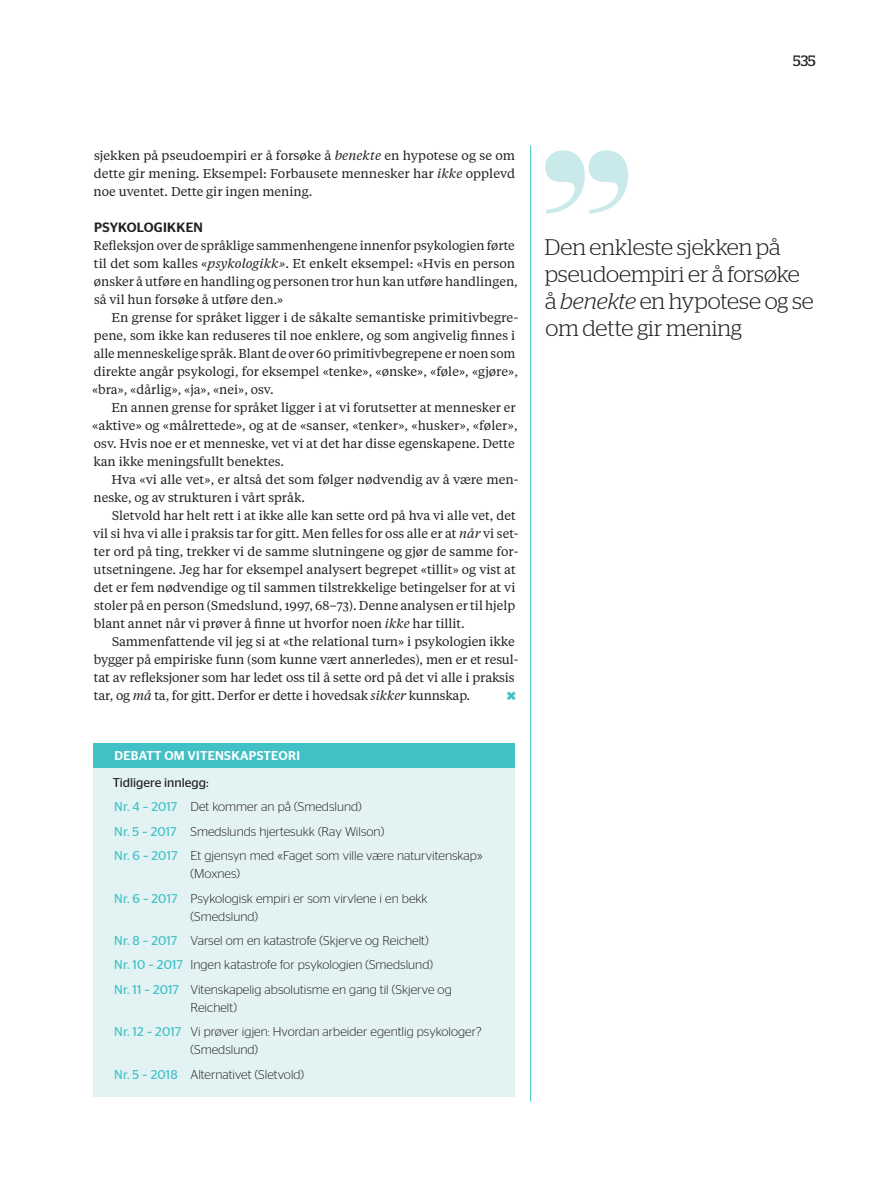
<style>
.page{position:relative;width:893px;height:1191px;background:#fff}
.page>*{position:absolute;margin:0;border:0;box-sizing:border-box;transform-origin:0 0}
.t1{font:300 22.5px/27px "Stag";color:#231f20}
.t2{font:700 18px "Stag Sans";color:#41c1c6}
.t3{font:15px "Stag";color:#231f20}
.t4{font:500 13.5px "Stag Sans";letter-spacing:.02em;color:#231f20}
.t5{font:12.75px/18px "Tiempos Text";color:#231f20}
.t6{font:300 12.75px/24.5px "Stag Sans";color:#231f20}
.t7{font:500 12.75px "Stag Sans";letter-spacing:.02em;color:#fff}
.s1{font-style:italic}
.s2{font-weight:400}
.s3{font-weight:400;color:#41c1c6}
</style>
<div class="page">
<div style="left:94px;top:743px;width:421px;height:353px;background:#e3f3f4"></div>
<div style="left:94px;top:743px;width:421px;height:24px;background:#41c1c6"></div>
<svg style="left:545px;top:150px;width:83px;height:64px"></svg>
<hr style="left:530px;top:145px;width:1px;height:956px;background:#41c1c6">
<p class="t3" style="left:793px;top:52px;width:24px">535</p>
<p class="t5" style="left:94px;top:146px;width:423px;text-align:justify">sjekken på pseudoempiri er å forsøke å <span class="s1">benekte</span> en hypotese og se om dette gir mening. Eksempel: Forbausete mennesker har <span class="s1">ikke</span> opplevd noe uventet. Dette gir ingen mening.</p>
<p class="t4" style="left:94px;top:219px;width:110px">PSYKOLOGIKKEN</p>
<p class="t5" style="left:93px;top:236px;width:426px">Refleksjon over de språklige sammenhengene innenfor psykologien førte til det som kalles «<span class="s1">psykologikk»</span>. Et enkelt eksempel: «Hvis en person ønsker å utføre en handling og personen tror hun kan utføre handlingen, så vil hun forsøke å utføre den.»</p>
<p class="t5" style="left:92px;top:308px;width:428px;text-indent:19px">En grense for språket ligger i de såkalte semantiske primitivbegre&shy;pene, som ikke kan reduseres til noe enklere, og som angivelig finnes i alle menneskelige språk. Blant de over 60 primitivbegrepene er noen som direkte angår psykologi, for eksempel «tenke», «ønske», «føle», «gjøre», «bra», «dårlig», «ja», «nei», osv.</p>
<p class="t5" style="left:92px;top:398px;width:427px;text-indent:19px">En annen grense for språket ligger i at vi forutsetter at mennesker er «aktive» og «målrettede», og at de «sanser, «tenker», «husker», «føler», osv. Hvis noe er et menneske, vet vi at det har disse egenskapene. Dette kan ikke meningsfullt benektes.</p>
<p class="t5" style="left:94px;top:470px;width:426px;text-indent:18px">Hva «vi alle vet», er altså det som følger nødvendig av å være men&shy;neske, og av strukturen i vårt språk.</p>
<p class="t5" style="left:93px;top:506px;width:427px;text-indent:19px">Sletvold har helt rett i at ikke alle kan sette ord på hva vi alle vet, det vil si hva vi alle i praksis tar for gitt. Men felles for oss alle er at <span class="s1">når</span> vi set&shy;ter ord på ting, trekker vi de samme slutningene og gjør de samme for&shy;utsetningene. Jeg har for eksempel analysert begrepet «tillit» og vist at det er fem nødvendige og til sammen tilstrekkelige betingelser for at vi stoler på en person (Smedslund, 1997, 68–73). Denne analysen er til hjelp blant annet når vi prøver å finne ut hvorfor noen <span class="s1">ikke</span> har tillit.</p>
<p class="t5" style="left:94px;top:632px;width:426px;text-indent:18px">Sammenfattende vil jeg si at «the relational turn» i psykologien ikke bygger på empiriske funn (som kunne vært annerledes), men er et resul&shy;tat av refleksjoner som har ledet oss til å sette ord på det vi alle i praksis tar, og <span class="s1">må</span> ta, for gitt. Derfor er dette i hovedsak <span class="s1">sikker</span> kunnskap.</p>
<h2 class="t2" style="left:506px;top:685px;width:11px">×</h2>
<p class="t7" style="left:115px;top:747px;width:187px">DEBATT OM VITENSKAPSTEORI</p>
<p class="t6" style="left:113px;top:770px;width:371px"><span class="s2">Tidligere innlegg:<br></span><span class="s3">Nr. 4 – 2017</span> Det kommer an på (Smedslund)<br><span class="s3">Nr. 5 – 2017</span> Smedslunds hjertesukk (Ray Wilson)<br><span class="s3">Nr. 6 – 2017</span> Et gjensyn med «Faget som ville være naturvitenskap»</p>
<p class="t6" style="left:114px;top:861px;width:315px;text-indent:76px">(Moxnes)<br><span class="s3">Nr. 6 – 2017</span> Psykologisk empiri er som virvlene i en bekk</p>
<p class="t6" style="left:114px;top:903px;width:339px;text-indent:76px">(Smedslund)<br><span class="s3">Nr. 8 – 2017</span> Varsel om en katastrofe (Skjerve og Reichelt)<br><span class="s3">Nr. 10 – 2017</span> Ingen katastrofe for psykologien (Smedslund)<br><span class="s3">Nr. 11 – 2017</span> Vitenskapelig absolutisme en gang til (Skjerve og</p>
<p class="t6" style="left:114px;top:995px;width:369px;text-indent:76px">Reichelt)<br><span class="s3">Nr. 12 – 2017</span> Vi prøver igjen: Hvordan arbeider egentlig psykologer?</p>
<p class="t6" style="left:114px;top:1037px;width:191px;text-indent:76px">(Smedslund)<br><span class="s3">Nr. 5 – 2018</span> Alternativet (Sletvold)</p>
<h1 class="t1" style="left:545px;top:233px;width:270px">Den enkleste sjekken på pseudoempiri er å forsøke å <span class="s1">benekte</span> en hypotese og se om dette gir mening</h1>
</div>
